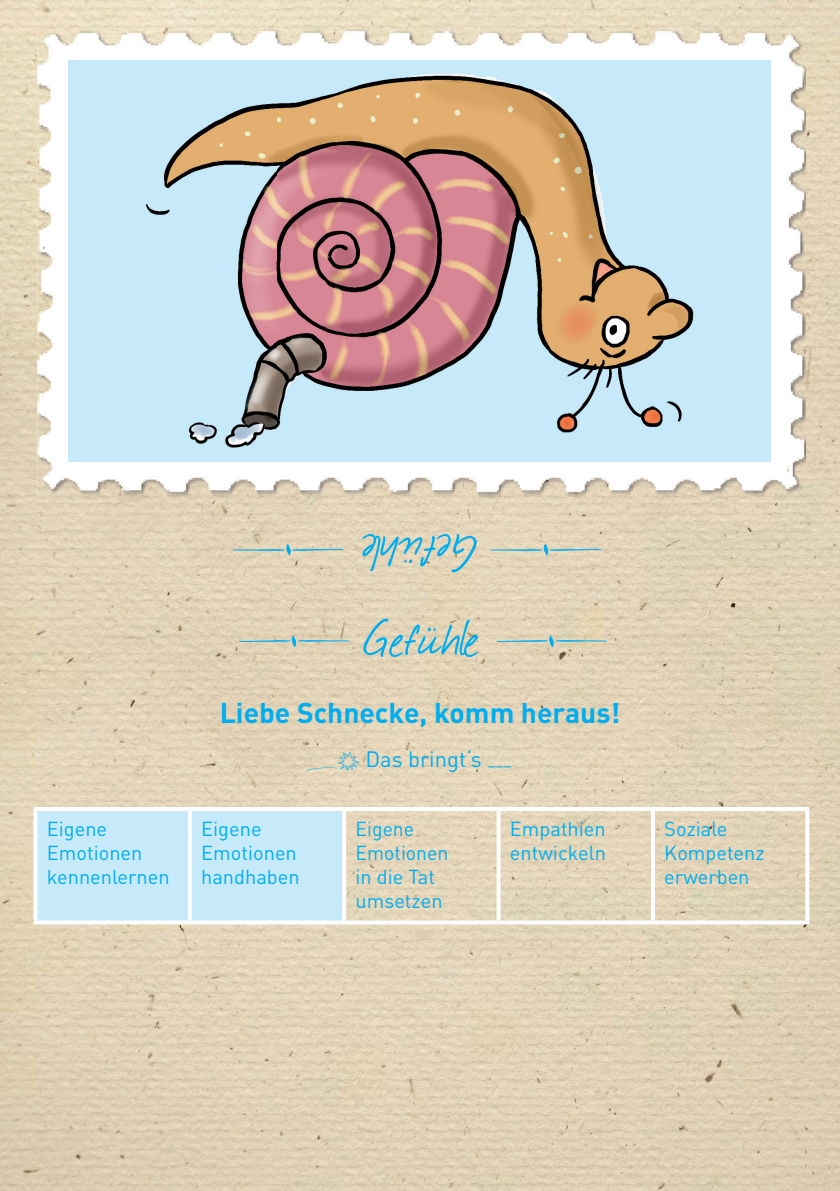
<style>
.page{position:relative;width:840px;height:1191px;background:#fff}
.page>*{position:absolute;margin:0;border:0;box-sizing:border-box;transform-origin:0 0}
.t1{font:58px "Journal";color:#00aeef}
.t2{font:700 28.2px "DINOT";color:#00aeef}
.t3{font:22px "DINOT";color:#00aeef}
.t4{font:20px/24px "DINOT";color:#00aeef}
.s1{font-family:"Journal"}
</style>
<div class="page">
<img style="left:0;top:0;width:839px;height:1191px">
<img style="left:37px;top:28px;width:768px;height:67px">
<img style="left:37px;top:95px;width:70px;height:406px">
<img style="left:736px;top:95px;width:69px;height:406px">
<img style="left:107px;top:462px;width:629px;height:39px">
<div style="left:69px;top:60px;width:701px;height:402px;background:#c6eafa"></div>
<img style="left:146px;top:73px;width:548px;height:375px">
<div style="left:37px;top:811px;width:305px;height:109px;background:#c6eafa"></div>
<hr style="left:33px;top:807px;width:157px;height:4px;background:#fff">
<svg style="left:33px;top:811px;width:4px;height:109px"></svg>
<svg style="left:33px;top:920px;width:157px;height:4px"></svg>
<hr style="left:190px;top:807px;width:154px;height:4px;background:#fff">
<hr style="left:188px;top:811px;width:4px;height:109px;background:#fff">
<svg style="left:190px;top:920px;width:154px;height:4px"></svg>
<hr style="left:498px;top:807px;width:154px;height:4px;background:#fff">
<svg style="left:498px;top:920px;width:154px;height:4px"></svg>
<hr style="left:652px;top:807px;width:156px;height:4px;background:#fff">
<svg style="left:650px;top:811px;width:4px;height:109px"></svg>
<svg style="left:804px;top:811px;width:4px;height:109px"></svg>
<svg style="left:652px;top:920px;width:156px;height:4px"></svg>
<hr style="left:344px;top:807px;width:154px;height:4px;background:#fff">
<svg style="left:342px;top:811px;width:4px;height:109px"></svg>
<svg style="left:496px;top:811px;width:4px;height:109px"></svg>
<svg style="left:344px;top:920px;width:154px;height:4px"></svg>
<h1 class="t1" style="left:347px;top:584px;width:115px;rotate:-180deg">fl</h1>
<h1 class="t1" style="left:479px;top:592px;width:120px;rotate:-180deg">Gefühle</h1>
<h1 class="t1" style="left:604px;top:584px;width:115px;rotate:-180deg">fl</h1>
<h1 class="t1" style="left:235px;top:598px;width:373px">fl Gefühle fl</h1>
<h2 class="t2" style="left:219px;top:693px;width:402px">Liebe Schnecke, komm heraus!</h2>
<p class="t3" style="left:328px;top:744px;width:184px"><span class="s1">∕˚</span> Das bringt‘s <span class="s1">___</span></p>
<p class="t4" style="left:47px;top:815px;width:124px">Eigene<br>Emotionen kennenlernen</p>
<p class="t4" style="left:201px;top:815px;width:100px">Eigene<br>Emotionen handhaben</p>
<p class="t4" style="left:355px;top:815px;width:94px">Eigene<br>Emotionen in die Tat umsetzen</p>
<p class="t4" style="left:509px;top:815px;width:97px">Empathien entwickeln</p>
<p class="t4" style="left:664px;top:815px;width:102px">Soziale<br>Kompetenz erwerben</p>
</div>
